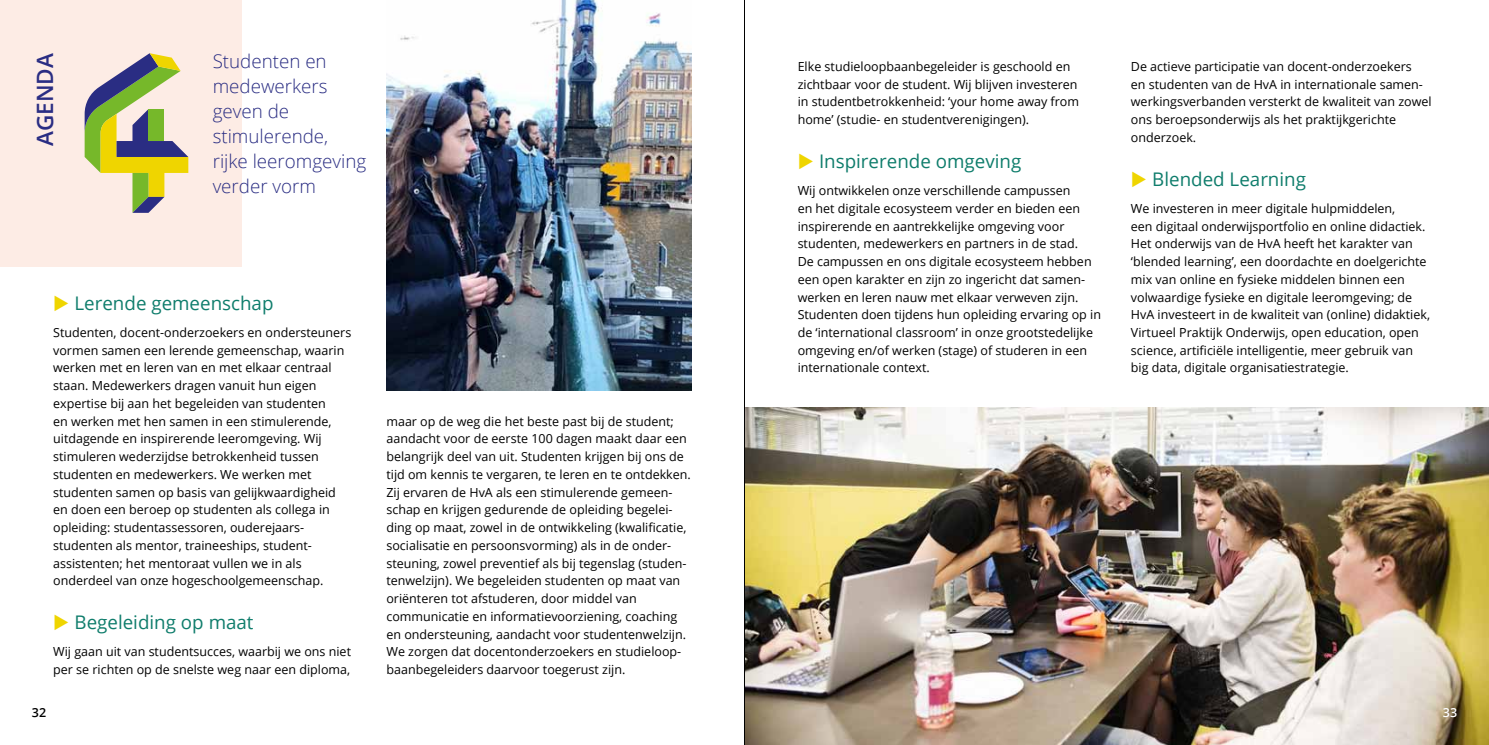
<style>
.page{position:relative;width:1489px;height:745px;background:#fff}
.page>*{position:absolute;margin:0;border:0;box-sizing:border-box;transform-origin:0 0}
.t1{font:600 22.5px "Open Sans";color:#2a2d83}
.t2{font:18.75px "Open Sans";color:#0f7d6c}
.t3{font:300 18.75px/25px "Open Sans";color:#2a2d83}
.t4{font:12.5px/17.8px "Open Sans";color:#000}
.t5{font:600 12.5px "Open Sans";color:#000}
.t6{font:600 12.5px "Open Sans";color:#fff}
.s1{color:#efd500}
</style>
<div class="page">
<div style="left:0;top:0;width:241px;height:266px;background:#fdece5"></div>
<svg style="left:85px;top:53px;width:103px;height:160px"></svg>
<img style="left:386px;top:0;width:305px;height:390px">
<img style="left:745px;top:407px;width:743px;height:337px">
<hr style="left:744px;top:0;width:1px;height:744px;background:#000">
<h1 class="t1" style="left:30px;top:146px;width:92px;rotate:-90deg">agenda</h1>
<h2 class="t3" style="left:213px;top:48px;width:155px">Studenten en medewerkers geven de stimulerende, rijke leeromgeving verder vorm</h2>
<p class="t4" style="left:797px;top:57px;width:283px">Elke studieloopbaanbegeleider is geschoold en zichtbaar voor de student. Wij blijven investeren in studentbetrokkenheid: ‘your home away from home’ (studie- en studentverenigingen).</p>
<h2 class="t2" style="left:797px;top:148px;width:225px"><span class="s1">◆</span> I nspirerende omgeving</h2>
<p class="t4" style="left:797px;top:181px;width:305px">Wij ontwikkelen onze verschillende campussen<br>en het digitale ecosysteem verder en bieden een inspirerende en aantrekkelijke omgeving voor studenten, medewerkers en partners in de stad.<br>De campussen en ons digitale ecosysteem hebben een open karakter en zijn zo ingericht dat samen&shy;werken en leren nauw met elkaar verweven zijn.<br>Studenten doen tijdens hun opleiding ervaring op in de ‘international classroom’ in onze grootstedelijke omgeving en/of werken (stage) of studeren in een internationale context.</p>
<h2 class="t2" style="left:53px;top:290px;width:222px"><span class="s1">◆</span> Lerende gemeenschap</h2>
<p class="t4" style="left:53px;top:323px;width:300px">Studenten, docent-onderzoekers en ondersteuners vormen samen een lerende gemeenschap, waarin werken met en leren van en met elkaar centraal staan. Medewerkers dragen vanuit hun eigen expertise bij aan het begeleiden van studenten<br>en werken met hen samen in een stimulerende, uitdagende en inspirerende leeromgeving. Wij stimuleren wederzijdse betrokkenheid tussen studenten en medewerkers. We werken met studenten samen op basis van gelijkwaardigheid en doen een beroep op studenten als collega in opleiding: studentassessoren, ouderejaars&shy;studenten als mentor, traineeships, student&shy;assistenten; het mentoraat vullen we in als onderdeel van onze hogeschoolgemeenschap.</p>
<h2 class="t2" style="left:53px;top:609px;width:202px"><span class="s1">◆</span> Begeleiding op maat</h2>
<p class="t4" style="left:53px;top:642px;width:299px">Wij gaan uit van studentsucces, waarbij we ons niet per se richten op de snelste weg naar een diploma,</p>
<p class="t4" style="left:386px;top:411px;width:306px">maar op de weg die het beste past bij de student; aandacht voor de eerste 100 dagen maakt daar een belangrijk deel van uit. Studenten krijgen bij ons de tijd om kennis te vergaren, te leren en te ontdekken.<br>Zij ervaren de HvA als een stimulerende gemeen&shy;schap en krijgen gedurende de opleiding begelei&shy;ding op maat, zowel in de ontwikkeling (kwalificatie, socialisatie en persoonsvorming) als in de onder&shy;steuning, zowel preventief als bij tegenslag (studen&shy;tenwelzijn). We begeleiden studenten op maat van oriënteren tot afstuderen, door middel van communicatie en informatievoorziening, coaching en ondersteuning, aandacht voor studentenwelzijn.<br>We zorgen dat docentonderzoekers en studieloop&shy;baanbegeleiders daarvoor toegerust zijn.</p>
<p class="t5" style="left:32px;top:703px;width:16px">32</p>
<p class="t4" style="left:1130px;top:57px;width:302px">De actieve participatie van docent-onderzoekers<br>en studenten van de HvA in internationale samen&shy;werkingsverbanden versterkt de kwaliteit van zowel ons beroepsonderwijs als het praktijkgerichte onderzoek.</p>
<h2 class="t2" style="left:1130px;top:166px;width:177px"><span class="s1">◆</span> Blended Learning</h2>
<p class="t4" style="left:1130px;top:199px;width:300px">We investeren in meer digitale hulpmiddelen,<br>een digitaal onderwijsportfolio en online didactiek.<br>Het onderwijs van de HvA heeft het karakter van ‘blended learning’, een doordachte en doelgerichte mix van online en fysieke middelen binnen een volwaardige fysieke en digitale leeromgeving; de HvA investeert in de kwaliteit van (online) didaktiek, Virtueel Praktijk Onderwijs, open education, open science, artificiële intelligentie, meer gebruik van big data, digitale organisatiestrategie.</p>
<p class="t6" style="left:1442px;top:703px;width:16px">33</p>
</div>
